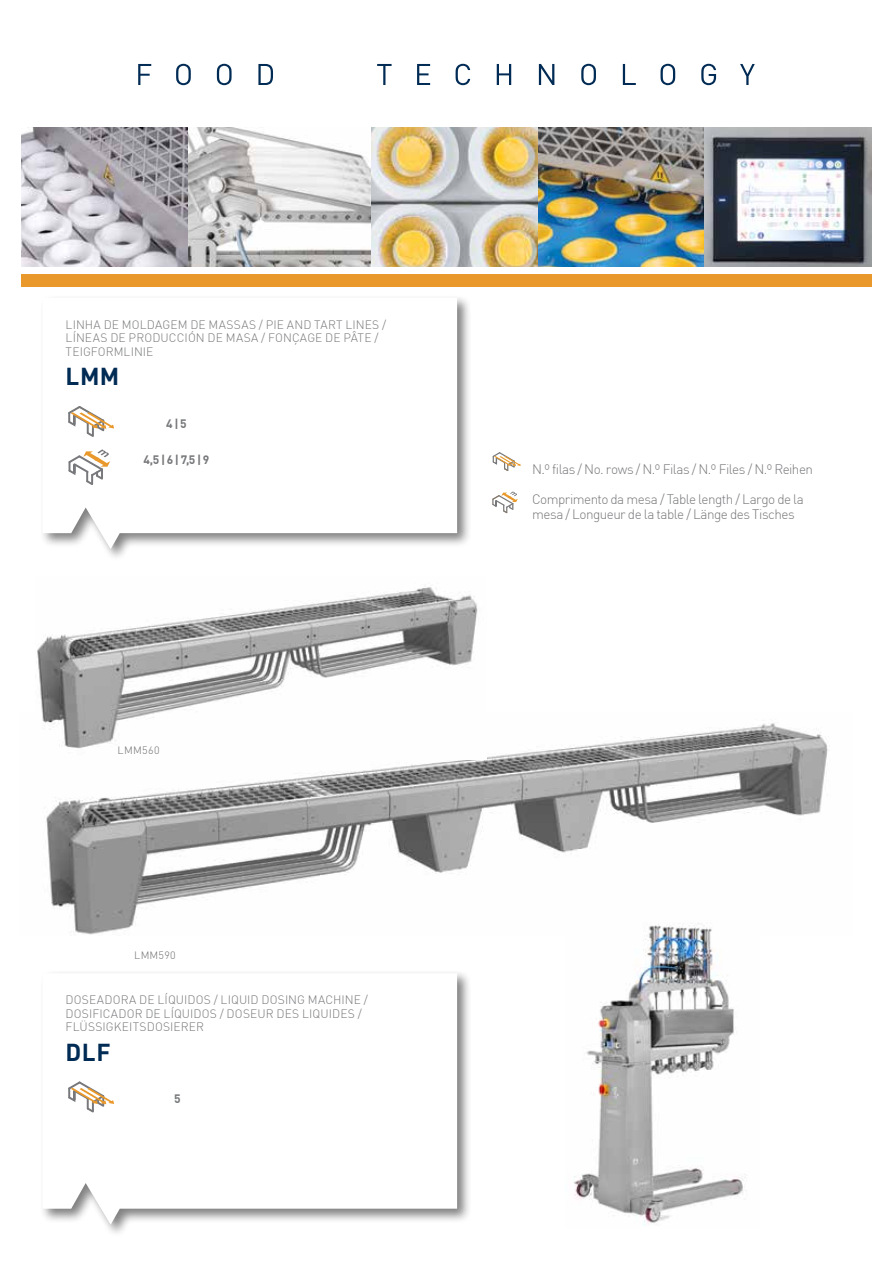
<style>
.page{position:relative;width:893px;height:1263px;background:#fff}
.page>*{position:absolute;margin:0;border:0;box-sizing:border-box;transform-origin:0 0}
.t1{font:700 24px "DIN Pro";letter-spacing:.025em;color:#002b54}
.t2{font:300 13.5px/15px "DIN Pro";letter-spacing:-.04em;color:#77787b}
.t3{font:300 12px/13.5px "DIN Pro";letter-spacing:.01em;color:#77787b}
.t4{font:700 12px "DIN Pro";color:#77787b}
.t5{font:300 10.5px "DIN Pro";letter-spacing:.03em;color:#6d6e71}
</style>
<div class="page">
<img style="left:46px;top:723px;width:782px;height:212px">
<svg style="left:138px;top:64px;width:13px;height:21px"></svg>
<svg style="left:176px;top:64px;width:15px;height:21px"></svg>
<svg style="left:217px;top:64px;width:15px;height:21px"></svg>
<svg style="left:258px;top:64px;width:15px;height:21px"></svg>
<svg style="left:377px;top:64px;width:15px;height:21px"></svg>
<svg style="left:417px;top:64px;width:13px;height:21px"></svg>
<svg style="left:456px;top:64px;width:14px;height:21px"></svg>
<svg style="left:497px;top:64px;width:14px;height:21px"></svg>
<svg style="left:539px;top:64px;width:15px;height:21px"></svg>
<svg style="left:581px;top:64px;width:15px;height:21px"></svg>
<svg style="left:623px;top:64px;width:13px;height:21px"></svg>
<svg style="left:660px;top:64px;width:15px;height:21px"></svg>
<svg style="left:701px;top:64px;width:15px;height:21px"></svg>
<svg style="left:740px;top:64px;width:15px;height:21px"></svg>
<img style="left:188px;top:128px;width:516px;height:139px">
<svg style="left:21px;top:128px;width:167px;height:139px;background:#b5b2b9"></svg>
<svg style="left:704px;top:128px;width:168px;height:139px"></svg>
<div style="left:21px;top:274px;width:851px;height:13px;background:#e9992b"></div>
<div style="left:40px;top:295px;width:432px;height:268px;background:#000;opacity:.5"></div>
<svg style="left:43px;top:298px;width:414px;height:251px"></svg>
<svg style="left:67px;top:404px;width:47px;height:34px"></svg>
<svg style="left:67px;top:449px;width:43px;height:38px"></svg>
<div style="left:40px;top:970px;width:432px;height:268px;background:#000;opacity:.5"></div>
<svg style="left:43px;top:973px;width:414px;height:252px"></svg>
<svg style="left:67px;top:1080px;width:47px;height:34px"></svg>
<svg style="left:492px;top:452px;width:29px;height:19px"></svg>
<svg style="left:492px;top:491px;width:26px;height:23px"></svg>
<img style="left:37px;top:586px;width:450px;height:173px">
<img style="left:566px;top:915px;width:193px;height:311px">
<p class="t3" style="left:66px;top:318px;width:322px">LINHA DE MOlDAGEM DE MASSAS / PIE AND TART LINES /<br>LÍNEAS DE PRODUCCIÓN DE MASA / FONÇAGE DE PÂTE /<br>Teigformlinie</p>
<h1 class="t1" style="left:66px;top:361px;width:55px">LMM</h1>
<p class="t4" style="left:166px;top:416px;width:22px">4|5</p>
<p class="t4" style="left:144px;top:452px;width:67px">4,5|6|7,5|9</p>
<p class="t5" style="left:118px;top:744px;width:43px">LMM560</p>
<p class="t5" style="left:134px;top:948px;width:43px">LMM590</p>
<p class="t3" style="left:66px;top:993px;width:17px">Doseadora</p>
<p class="t3" style="left:139px;top:993px;width:45px">de líquidos</p>
<p class="t3" style="left:214px;top:993px;width:33px">/ Li quid</p>
<p class="t3" style="left:262px;top:993px;width:8px">dosing</p>
<p class="t3" style="left:308px;top:993px;width:9px">machine</p>
<p class="t3" style="left:364px;top:993px;width:6px">/</p>
<p class="t3" style="left:66px;top:1007px;width:16px">Dosificador</p>
<p class="t3" style="left:145px;top:1007px;width:45px">de líquidos</p>
<p class="t3" style="left:220px;top:1007px;width:24px">/ Doseur</p>
<p class="t3" style="left:277px;top:1007px;width:8px">des</p>
<p class="t3" style="left:302px;top:1007px;width:26px">liquides</p>
<p class="t3" style="left:358px;top:1007px;width:6px">/</p>
<p class="t3" style="left:66px;top:1020px;width:30px">Flüssig</p>
<p class="t3" style="left:114px;top:1020px;width:16px">keitsdosierer</p>
<h1 class="t1" style="left:66px;top:1036px;width:46px">DLF</h1>
<p class="t4" style="left:174px;top:1091px;width:8px">5</p>
<p class="t2" style="left:532px;top:461px;width:283px">N.º filas / No. rows / N.º Filas / N.º Files / N.º Reihen</p>
<p class="t2" style="left:532px;top:491px;width:273px">Comprimento da mesa / Table length / Largo de la mesa / Longueur de la table / Länge des Tisches</p>
</div>
